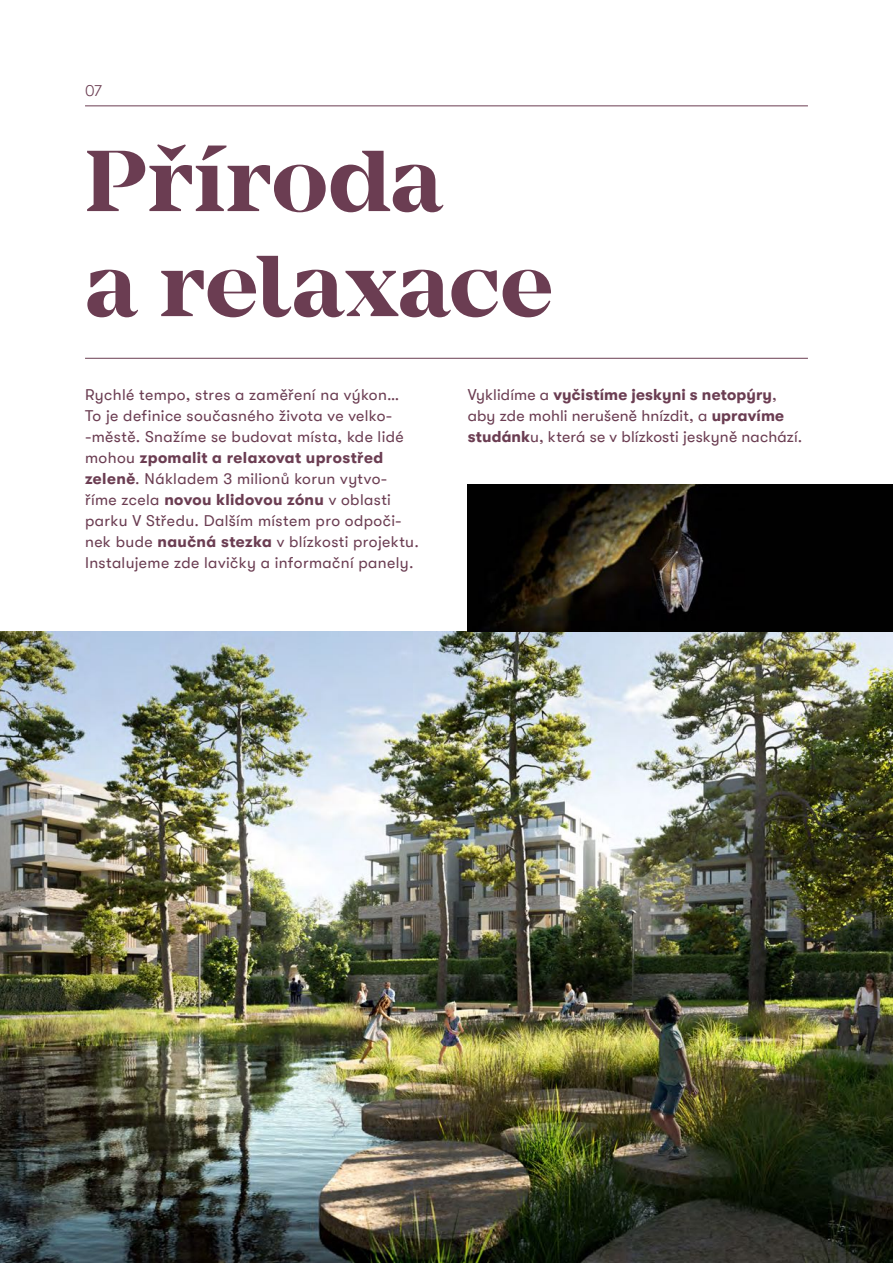
<style>
.page{position:relative;width:893px;height:1263px;background:#fff}
.page>*{position:absolute;margin:0;border:0;box-sizing:border-box;transform-origin:0 0}
.t1{font:700 90px/105px "Mirador";letter-spacing:.005em;color:#6b3d52}
.t2{font:15.75px/21px "GT Walsheim";letter-spacing:.02em;color:#6b3d52}
.t3{font:300 15.75px "GT Walsheim";color:#6b3d52}
.s1{font-weight:700}
</style>
<div class="page">
<img style="left:0;top:631px;width:893px;height:632px">
<hr style="left:85px;top:106px;width:723px;height:1px;background:#6b3d52">
<hr style="left:85px;top:358px;width:723px;height:1px;background:#6b3d52">
<img style="left:468px;top:484px;width:425px;height:147px">
<p class="t3" style="left:85px;top:81px;width:19px">07</p>
<h1 class="t1" style="left:85px;top:130px;width:470px">Příroda<br>a relaxace</h1>
<p class="t2" style="left:85px;top:384px;width:335px">Rychlé tempo, stres a zaměření na výkon… To je definice současného života ve velko--městě. Snažíme se budovat místa, kde lidé mohou <span class="s1">zpomalit a relaxovat uprostřed zeleně</span>. Nákladem 3 milionů korun vytvo&shy;říme zcela <span class="s1">novou klidovou zónu</span> v oblasti parku V Středu. Dalším místem pro odpoči&shy;nek bude <span class="s1">naučná stezka</span> v blízkosti projektu.<br>Instalujeme zde lavičky a informační panely.</p>
<p class="t2" style="left:468px;top:384px;width:336px">Vyklidíme a <span class="s1">vyčistíme jeskyni s netopýry</span>, aby zde mohli nerušeně hnízdit, a <span class="s1">upravíme studánk</span>u, která se v blízkosti jeskyně nachází.</p>
</div>
